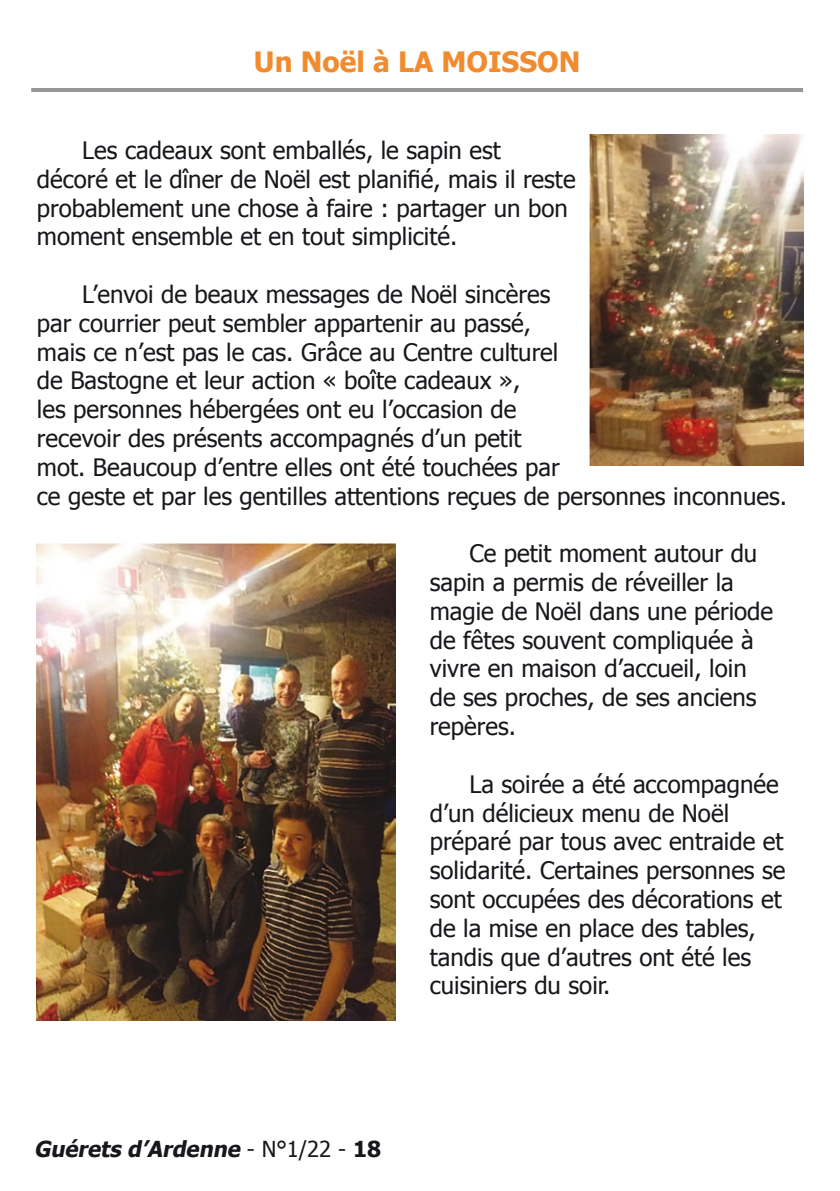
<style>
.page{position:relative;width:840px;height:1191px;background:#fff}
.page>*{position:absolute;margin:0;border:0;box-sizing:border-box;transform-origin:0 0}
.t1{font:700 28px "Tahoma";color:#f08b2f}
.t2{font:24px/28.8px "Tahoma";color:#1a171c}
.t3{font:italic 700 22px "Tahoma";color:#1a171c}
.s1{font-weight:400;font-style:normal}
.s2{font-style:normal}
</style>
<div class="page">
<hr style="left:31px;top:88px;width:771px;height:4px;background:#969694">
<img style="left:589px;top:134px;width:213px;height:332px">
<img style="left:37px;top:543px;width:358px;height:477px">
<p class="t1" style="left:254px;top:43px;width:328px">Un Noël à LA MOISSON</p>
<p class="t2" style="left:37px;top:135px;width:540px;text-indent:45px">Les cadeaux sont emballés, le sapin est décoré et le dîner de Noël est planifié, mais il reste probablement une chose à faire : partager un bon moment ensemble et en tout simplicité.</p>
<p class="t2" style="left:37px;top:279px;width:751px;text-indent:45px">L’envoi de beaux messages de Noël sincères<br>par courrier peut sembler appartenir au passé,<br>mais ce n’est pas le cas. Grâce au Centre culturel<br>de Bastogne et leur action « boîte cadeaux »,<br>les personnes hébergées ont eu l’occasion de<br>recevoir des présents accompagnés d’un petit<br>mot. Beaucoup d’entre elles ont été touchées par<br>ce geste et par les gentilles attentions reçues de personnes inconnues.</p>
<p class="t2" style="left:429px;top:538px;width:345px;text-indent:40px">Ce petit moment autour du sapin a permis de réveiller la magie de Noël dans une période de fêtes souvent compliquée à vivre en maison d’accueil, loin de ses proches, de ses anciens repères.</p>
<p class="t2" style="left:429px;top:768px;width:357px;text-indent:40px">La soirée a été accompagnée d’un délicieux menu de Noël préparé par tous avec entraide et solidarité. Certaines personnes se sont occupées des décorations et de la mise en place des tables, tandis que d’autres ont été les cuisiniers du soir.</p>
<p class="t3" style="left:34px;top:1133px;width:348px">Guérets d’Ardenne <span class="s1">- N ° 1 / 2 2 -</span> <span class="s2">1 8</span></p>
</div>
